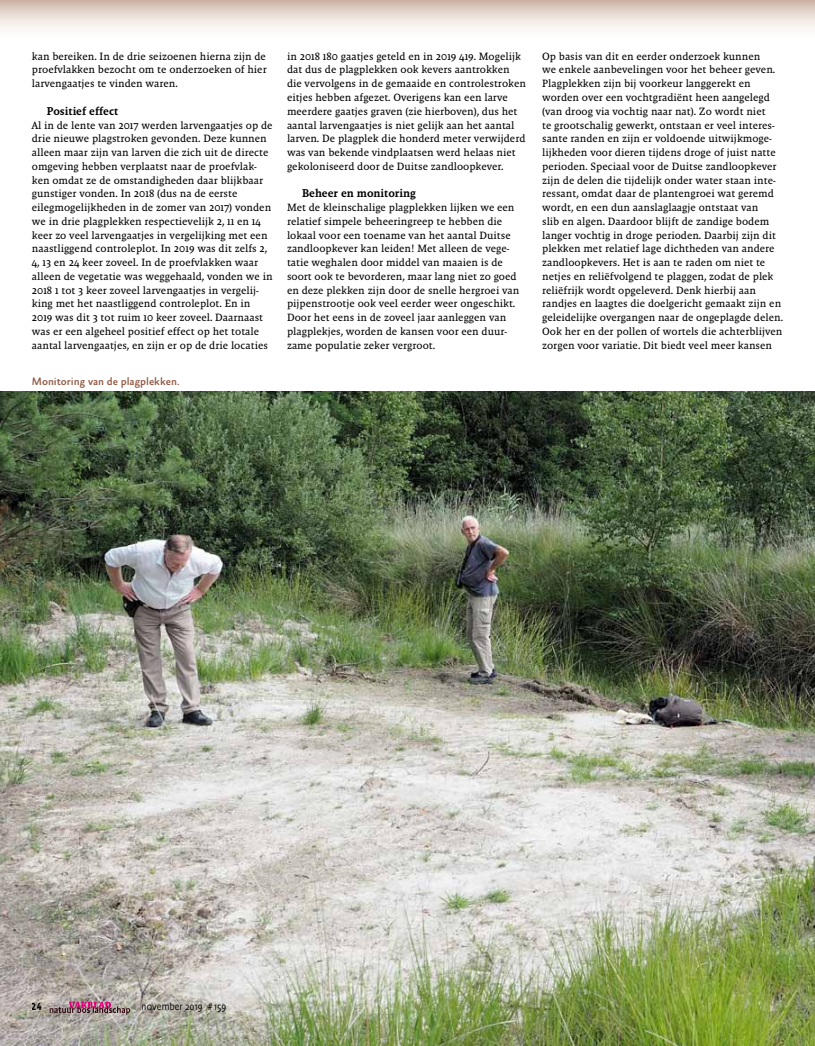
<style>
.page{position:relative;width:815px;height:1046px;background:#fff}
.page>*{position:absolute;margin:0;border:0;box-sizing:border-box;transform-origin:0 0}
.t1{font:11.5px "Malaga Med";color:#000}
.t2{font:500 11px "Absara Sans";color:#915b46}
.t3{font:10.75px/13.8px "Malaga Reg";color:#000}
.t4{font:300 10.38px "Absara Sans Head";color:#000}
.t5{font:500 10.38px "Absara Sans TF Head";color:#000}
</style>
<div class="page">
<img style="left:0;top:392px;width:815px;height:653px">
<svg style="left:0;top:0;width:815px;height:28px;background:#e5d8d0"></svg>
<svg style="left:50px;top:1001px;width:80px;height:13px"></svg>
<p class="t3" style="left:32px;top:49px;width:236px;text-align:justify">kan bereiken. In de drie seizoenen hierna zijn de proefvlakken bezocht om te onderzoeken of hier larvengaatjes te vinden waren.</p>
<p class="t1" style="left:47px;top:104px;width:73px">Positief effect</p>
<p class="t3" style="left:32px;top:118px;width:242px">Al in de lente van 2017 werden larvengaatjes op de drie nieuwe plagstroken gevonden. Deze kunnen alleen maar zijn van larven die zich uit de directe omgeving hebben verplaatst naar de proefvlak&shy;ken omdat ze de omstandigheden daar blijkbaar gunstiger vonden. In 2018 (dus na de eerste eilegmogelijkheden in de zomer van 2017) vonden we in drie plagplekken respectievelijk 2, 11 en 14 keer zo veel larvengaatjes in vergelijking met een naastliggend controleplot. In 2019 was dit zelfs 2, 4, 13 en 24 keer zoveel. In de proefvlakken waar alleen de vegetatie was weggehaald, vonden we in 2018 1 tot 3 keer zoveel larvengaatjes in vergelij&shy;king met het naastliggend controleplot. En in 2019 was dit 3 tot ruim 10 keer zoveel. Daarnaast was er een algeheel positief effect op het totale aantal larvengaatjes, en zijn er op de drie locaties</p>
<p class="t2" style="left:32px;top:376px;width:149px">Monitoring van de plagplekken.</p>
<p class="t3" style="left:287px;top:49px;width:240px">in 2018 180 gaatjes geteld en in 2019 419. Mogelijk dat dus de plagplekken ook kevers aantrokken die vervolgens in de gemaaide en controlestroken eitjes hebben afgezet. Overigens kan een larve meerdere gaatjes graven (zie hierboven), dus het aantal larvengaatjes is niet gelijk aan het aantal larven. De plagplek die honderd meter verwijderd was van bekende vindplaatsen werd helaas niet gekoloniseerd door de Duitse zandloopkever.</p>
<p class="t1" style="left:302px;top:187px;width:115px">Beheer en monitoring</p>
<p class="t3" style="left:287px;top:200px;width:234px">Met de kleinschalige plagplekken lijken we een relatief simpele beheeringreep te hebben die lokaal voor een toename van het aantal Duitse zandloopkever kan leiden! Met alleen de vege&shy;tatie weghalen door middel van maaien is de soort ook te bevorderen, maar lang niet zo goed en deze plekken zijn door de snelle hergroei van pijpenstrootje ook veel eerder weer ongeschikt.<br>Door het eens in de zoveel jaar aanleggen van plagplekjes, worden de kansen voor een duur&shy;zame populatie zeker vergroot.</p>
<p class="t3" style="left:542px;top:49px;width:242px">Op basis van dit en eerder onderzoek kunnen<br>we enkele aanbevelingen voor het beheer geven.<br>Plagplekken zijn bij voorkeur langgerekt en worden over een vochtgradiënt heen aangelegd (van droog via vochtig naar nat). Zo wordt niet<br>te grootschalig gewerkt, ontstaan er veel interes&shy;sante randen en zijn er voldoende uitwijkmoge&shy;lijkheden voor dieren tijdens droge of juist natte perioden. Speciaal voor de Duitse zandloopkever zijn de delen die tijdelijk onder water staan inte&shy;ressant, omdat daar de plantengroei wat geremd wordt, en een dun aanslaglaagje ontstaat van<br>slib en algen. Daardoor blijft de zandige bodem langer vochtig in droge perioden. Daarbij zijn dit plekken met relatief lage dichtheden van andere zandloopkevers. Het is aan te raden om niet te netjes en reliëfvolgend te plaggen, zodat de plek reliëfrijk wordt opgeleverd. Denk hierbij aan randjes en laagtes die doelgericht gemaakt zijn en geleidelijke overgangen naar de ongeplagde delen.<br>Ook her en der pollen of wortels die achterblijven zorgen voor variatie. Dit biedt veel meer kansen</p>
<p class="t5" style="left:32px;top:999px;width:11px">24</p>
<p class="t4" style="left:142px;top:999px;width:86px">november 2019 # 159</p>
</div>
